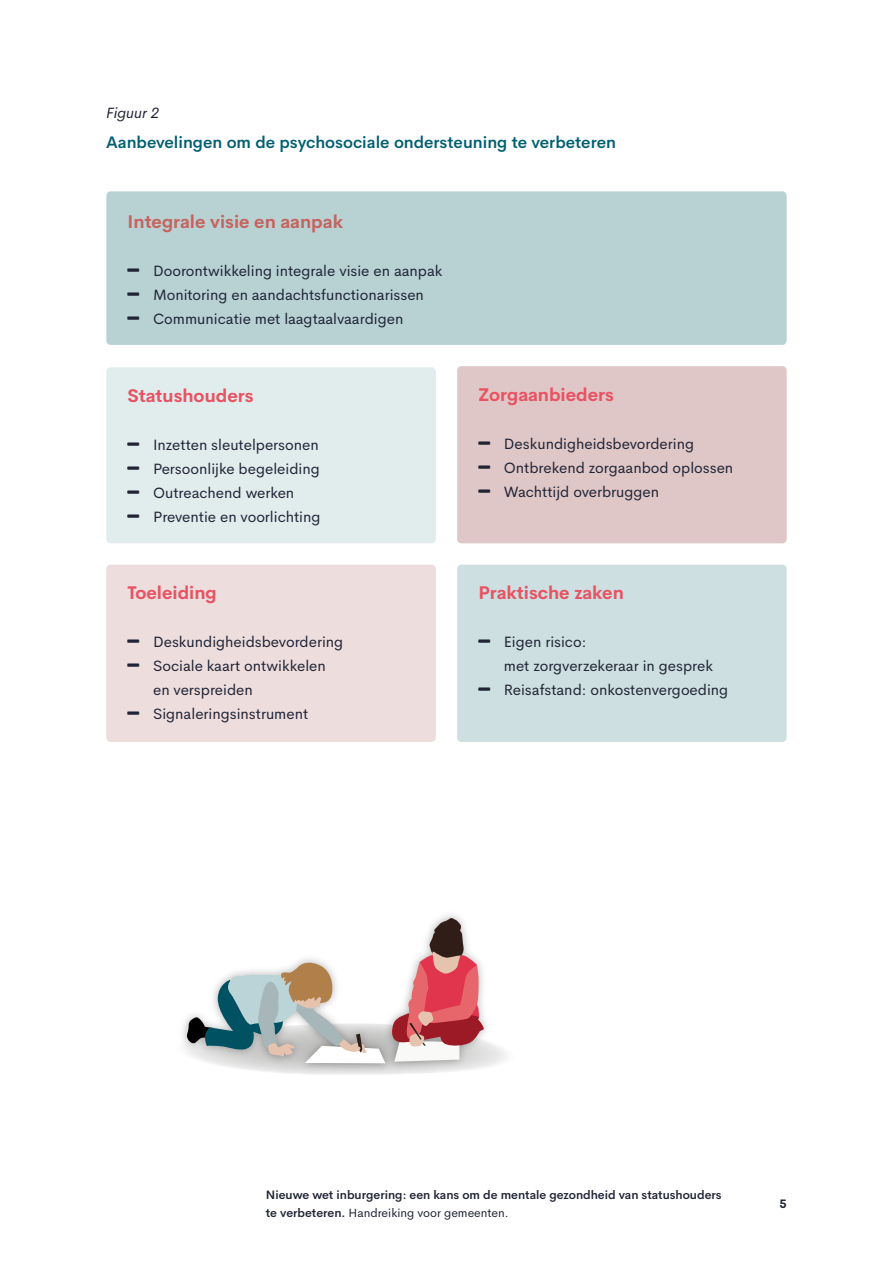
<style>
.page{position:relative;width:893px;height:1263px;background:#fff}
.page>*{position:absolute;margin:0;border:0;box-sizing:border-box;transform-origin:0 0}
.t1{font:700 18px "Cerebri Sans";color:#e85363}
.t2{font:700 18px "Cerebri Sans";color:#c6645f}
.t3{font:600 16.5px "Cerebri Sans";color:#005f72}
.t4{font:15px/24px "Cerebri Sans";color:#202435}
.t5{font:italic 15px "Cerebri Sans";color:#202435}
.t6{font:600 12px/18px "Cerebri Sans";color:#202435}
.t7{font:700 12px "Cerebri Sans";color:#202435}
.s1{font-weight:400}
</style>
<div class="page">
<div style="left:106px;top:191px;width:681px;height:154px;background:#b8d2d4;border-radius:4px"></div>
<div style="left:106px;top:367px;width:330px;height:176px;background:#e1eced;border-radius:4px"></div>
<div style="left:457px;top:565px;width:330px;height:177px;background:#cddfe0;border-radius:4px"></div>
<div style="left:106px;top:565px;width:330px;height:177px;background:#eddddd;border-radius:4px"></div>
<svg style="left:183px;top:917px;width:324px;height:158px"></svg>
<div style="left:457px;top:366px;width:330px;height:177px;background:#e0c7c7;border-radius:4px"></div>
<p class="t5" style="left:106px;top:100px;width:54px">Figuur 2</p>
<p class="t3" style="left:106px;top:129px;width:511px">Aanbevelingen om de psychosociale ondersteuning te verbeteren</p>
<p class="t2" style="left:128px;top:207px;width:217px">Integrale visie en aanpak</p>
<p class="t4" style="left:153px;top:257px;width:291px">Doorontwikkeling integrale visie en aanpak<br>Monitoring en aandachtsfunctionarissen<br>Communicatie met laagtaalvaardigen</p>
<p class="t1" style="left:128px;top:381px;width:127px">Statushouders</p>
<p class="t4" style="left:153px;top:432px;width:169px">Inzetten sleutelpersonen<br>Persoonlijke begeleiding<br>Outreachend werken<br>Preventie en voorlichting</p>
<p class="t1" style="left:128px;top:578px;width:91px">Toeleiding</p>
<p class="t4" style="left:153px;top:629px;width:192px">Deskundigheidsbevordering<br>Sociale kaart ontwikkelen en verspreiden<br>Signaleringsinstrument</p>
<p class="t1" style="left:478px;top:380px;width:137px">Zorgaanbieders</p>
<p class="t4" style="left:504px;top:430px;width:231px">Deskundigheidsbevordering<br>Ontbrekend zorgaanbod oplossen<br>Wachttijd overbruggen</p>
<p class="t1" style="left:478px;top:578px;width:147px">Praktische zaken</p>
<p class="t4" style="left:504px;top:629px;width:226px">Eigen risico:<br>met zorgverzekeraar in gesprek<br>Reisafstand: onkostenvergoeding</p>
<p class="t6" style="left:266px;top:1185px;width:457px">Nieuwe wet inburgering: een kans om de mentale gezondheid van statushouders te verbeteren. <span class="s1">Handreiking voor gemeenten.</span></p>
<p class="t7" style="left:779px;top:1194px;width:9px">5</p>
</div>
